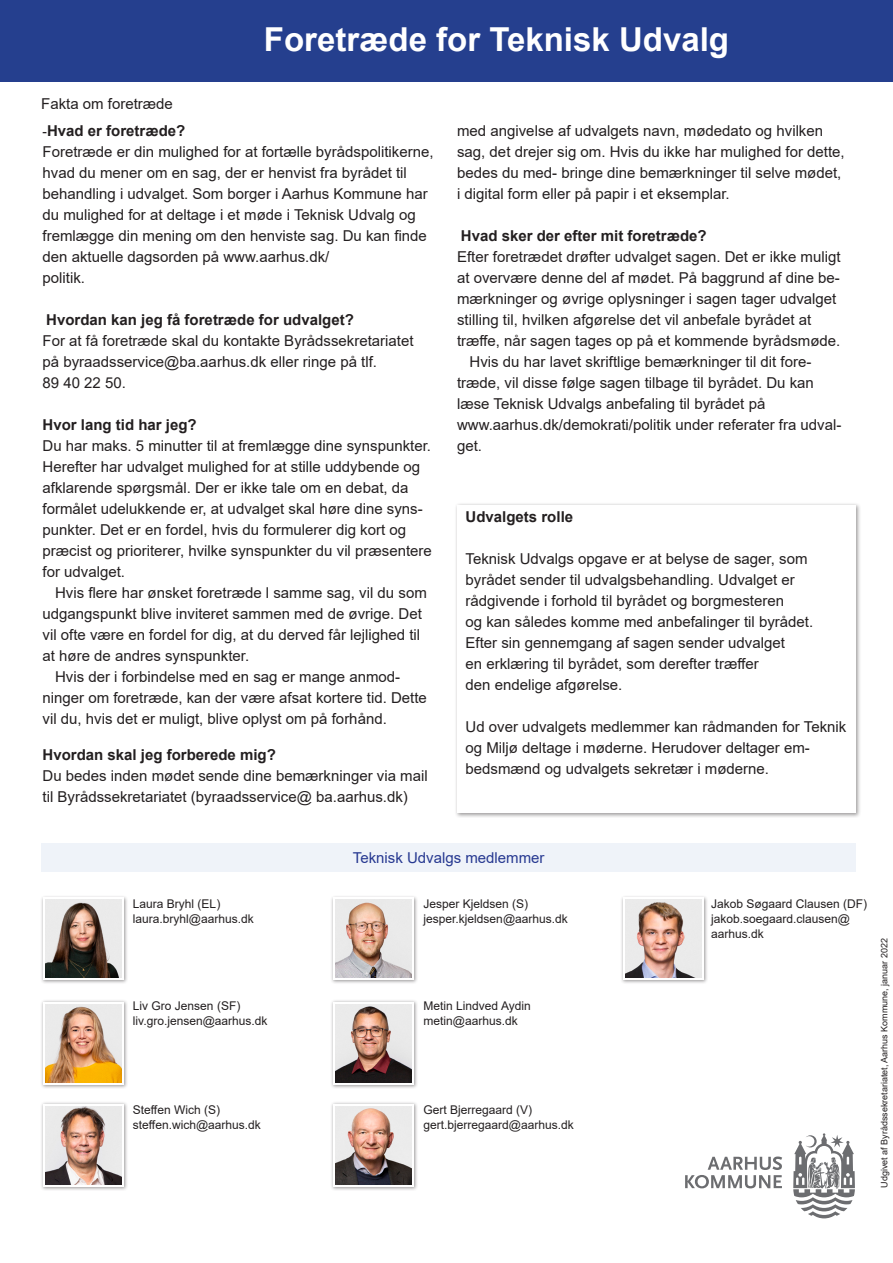
<style>
.page{position:relative;width:893px;height:1263px;background:#fff}
.page>*{position:absolute;margin:0;border:0;box-sizing:border-box;transform-origin:0 0}
.t1{font:700 33px "Arial";color:#fff}
.t2{font:15px/21px "Arial";color:#231f20}
.t3{font:700 15px "Arial";color:#231f20}
.t4{font:15px "Arial";color:#273991}
.t5{font:12px/15px "Arial";color:#231f20}
.t6{font:9px "Arial";color:#231f20}
.s1{font-weight:400;font-size:13.5px}
</style>
<div class="page">
<div style="left:454px;top:503px;width:407px;height:315px;background:#231f20;opacity:.45"></div>
<div style="left:457px;top:506px;width:399px;height:307px;background:#fff"></div>
<div style="left:41px;top:843px;width:815px;height:29px;background:#eff3f9"></div>
<div style="left:0;top:0;width:893px;height:81px;background:#253f8e"></div>
<div style="left:40px;top:895px;width:88px;height:89px;background:#231f20;opacity:.45"></div>
<div style="left:43px;top:897px;width:81px;height:83px;background:linear-gradient(to right,#ebebeb,#eaeaea)"></div>
<img style="left:45px;top:900px;width:76px;height:78px">
<div style="left:330px;top:895px;width:88px;height:89px;background:#231f20;opacity:.45"></div>
<svg style="left:333px;top:897px;width:81px;height:83px"></svg>
<img style="left:335px;top:900px;width:76px;height:78px">
<div style="left:620px;top:895px;width:88px;height:89px;background:#231f20;opacity:.45"></div>
<div style="left:623px;top:897px;width:81px;height:83px;background:linear-gradient(to right,#eaeaea,#eaeaea)"></div>
<img style="left:625px;top:900px;width:76px;height:78px">
<div style="left:40px;top:999px;width:88px;height:90px;background:#231f20;opacity:.45"></div>
<svg style="left:43px;top:1002px;width:81px;height:82px"></svg>
<img style="left:45px;top:1004px;width:76px;height:78px">
<div style="left:330px;top:999px;width:88px;height:90px;background:#231f20;opacity:.45"></div>
<svg style="left:333px;top:1002px;width:81px;height:82px"></svg>
<img style="left:335px;top:1004px;width:76px;height:78px">
<div style="left:40px;top:1101px;width:88px;height:90px;background:#231f20;opacity:.45"></div>
<svg style="left:43px;top:1104px;width:81px;height:82px"></svg>
<img style="left:45px;top:1106px;width:76px;height:78px">
<div style="left:330px;top:1101px;width:88px;height:90px;background:#231f20;opacity:.45"></div>
<svg style="left:333px;top:1104px;width:81px;height:82px"></svg>
<img style="left:335px;top:1106px;width:76px;height:78px">
<svg style="left:793px;top:1133px;width:62px;height:85px"></svg>
<svg style="left:685px;top:1156px;width:97px;height:32px"></svg>
<p class="t2" style="left:41px;top:93px;width:133px">Fakta om foretræde</p>
<p class="t1" style="left:264px;top:17px;width:467px">Foretræde for Teknisk Udvalg</p>
<p class="t3" style="left:43px;top:121px;width:144px"><span class="s1">-</span>Hvad er foretræde?</p>
<p class="t2" style="left:43px;top:141px;width:392px">Foretræde er din mulighed for at fortælle byrådspolitikerne,</p>
<p class="t2" style="left:43px;top:162px;width:387px">hvad du mener om en sag, der er henvist fra byrådet til behandling i udvalget. Som borger i Aarhus Kommune har du mulighed for at deltage i et møde i Teknisk Udvalg og fremlægge din mening om den henviste sag. Du kan finde den aktuelle dagsorden på www.aarhus.dk/</p>
<p class="t2" style="left:43px;top:267px;width:44px">politik.</p>
<p class="t3" style="left:46px;top:310px;width:309px">Hvordan kan jeg få foretræde for udvalget?</p>
<p class="t2" style="left:43px;top:330px;width:372px">For at få foretræde skal du kontakte Byrådssekretariatet på byraadsservice@ba.aarhus.dk eller ringe på tlf.</p>
<p class="t2" style="left:43px;top:372px;width:85px">89 40 22 50.</p>
<p class="t3" style="left:43px;top:415px;width:156px">Hvor lang tid har jeg?</p>
<p class="t2" style="left:43px;top:435px;width:390px">Du har maks. 5 minutter til at fremlægge dine synspunkter.<br>Herefter har udvalget mulighed for at stille uddybende og afklarende spørgsmål. Der er ikke tale om en debat, da formålet udelukkende er, at udvalget skal høre dine syns-</p>
<p class="t2" style="left:43px;top:519px;width:391px">punkter. Det er en fordel, hvis du formulerer dig kort og præcist og prioriterer, hvilke synspunkter du vil præsentere for udvalget.</p>
<p class="t2" style="left:43px;top:582px;width:386px;text-indent:13px">Hvis flere har ønsket foretræde l samme sag, vil du som udgangspunkt blive inviteret sammen med de øvrige. Det vil ofte være en fordel for dig, at du derved får lejlighed til at høre de andres synspunkter.</p>
<p class="t2" style="left:55px;top:666px;width:347px">Hvis der i forbindelse med en sag er mange anmod-</p>
<p class="t2" style="left:43px;top:687px;width:386px">ninger om foretræde, kan der være afsat kortere tid. Dette vil du, hvis det er muligt, blive oplyst om på forhånd.</p>
<p class="t3" style="left:43px;top:745px;width:235px">Hvordan skal jeg forberede mig?</p>
<p class="t2" style="left:43px;top:765px;width:387px">Du bedes inden mødet sende dine bemærkninger via mail til Byrådssekretariatet (byraadsservice@ ba.aarhus.dk)</p>
<p class="t2" style="left:457px;top:120px;width:389px">med angivelse af udvalgets navn, mødedato og hvilken sag, det drejer sig om. Hvis du ikke har mulighed for dette, bedes du med- bringe dine bemærkninger til selve mødet, i digital form eller på papir i et eksemplar.</p>
<p class="t3" style="left:461px;top:226px;width:247px">Hvad sker der efter mit foretræde?</p>
<p class="t2" style="left:457px;top:246px;width:385px">Efter foretrædet drøfter udvalget sagen. Det er ikke muligt at overvære denne del af mødet. På baggrund af dine be-</p>
<p class="t2" style="left:457px;top:288px;width:385px">mærkninger og øvrige oplysninger i sagen tager udvalget stilling til, hvilken afgørelse det vil anbefale byrådet at træffe, når sagen tages op på et kommende byrådsmøde.</p>
<p class="t2" style="left:470px;top:351px;width:343px">Hvis du har lavet skriftlige bemærkninger til dit fore-</p>
<p class="t2" style="left:457px;top:372px;width:358px">træde, vil disse følge sagen tilbage til byrådet. Du kan læse Teknisk Udvalgs anbefaling til byrådet på</p>
<p class="t2" style="left:457px;top:414px;width:386px">www.aarhus.dk/demokrati/politik under referater fra udval&shy;get.</p>
<p class="t3" style="left:466px;top:506px;width:109px">Udvalgets rolle</p>
<p class="t2" style="left:466px;top:548px;width:343px">Teknisk Udvalgs opgave er at belyse de sager, som</p>
<p class="t2" style="left:466px;top:569px;width:331px">byrådet sender til udvalgsbehandling. Udvalget er</p>
<p class="t2" style="left:466px;top:590px;width:320px">rådgivende i forhold til byrådet og borgmesteren</p>
<p class="t2" style="left:466px;top:611px;width:349px">og kan således komme med anbefalinger til byrådet.</p>
<p class="t2" style="left:466px;top:632px;width:321px">Efter sin gennemgang af sagen sender udvalget</p>
<p class="t2" style="left:466px;top:653px;width:295px">en erklæring til byrådet, som derefter træffer</p>
<p class="t2" style="left:466px;top:674px;width:158px">den endelige afgørelse.</p>
<p class="t2" style="left:466px;top:716px;width:382px">Ud over udvalgets medlemmer kan rådmanden for Teknik og Miljø deltage i møderne. Herudover deltager em&shy;bedsmænd og udvalgets sekretær i møderne.</p>
<p class="t4" style="left:353px;top:848px;width:193px">Teknisk Udvalgs medlemmer</p>
<p class="t5" style="left:133px;top:896px;width:89px">Laura Bryhl (EL)</p>
<p class="t5" style="left:133px;top:911px;width:122px">laura.bryhl@aarhus.dk</p>
<p class="t5" style="left:133px;top:998px;width:109px">Liv Gro Jensen (SF)</p>
<p class="t5" style="left:133px;top:1013px;width:136px">liv.gro.jensen@aarhus.dk</p>
<p class="t5" style="left:133px;top:1102px;width:89px">Steffen Wich (S)</p>
<p class="t5" style="left:133px;top:1117px;width:129px">steffen.wich@aarhus.dk</p>
<p class="t5" style="left:424px;top:896px;width:106px">Jesper Kjeldsen (S)</p>
<p class="t5" style="left:424px;top:911px;width:146px">jesper.kjeldsen@aarhus.dk</p>
<p class="t5" style="left:424px;top:998px;width:109px">Metin Lindved Aydin</p>
<p class="t5" style="left:424px;top:1013px;width:96px">metin@aarhus.dk</p>
<p class="t5" style="left:424px;top:1102px;width:110px">Gert Bjerregaard (V)</p>
<p class="t5" style="left:424px;top:1117px;width:152px">gert.bjerregaard@aarhus.dk</p>
<p class="t5" style="left:711px;top:896px;width:158px">Jakob Søgaard Clausen (DF)</p>
<p class="t5" style="left:711px;top:911px;width:140px">jakob.soegaard.clausen@ aarhus.dk</p>
<p class="t6" style="left:878px;top:1187px;width:251px;rotate:-90deg">Udgivet af Byrådssekretariatet, Aarhus Kommune, januar 2022</p>
</div>
